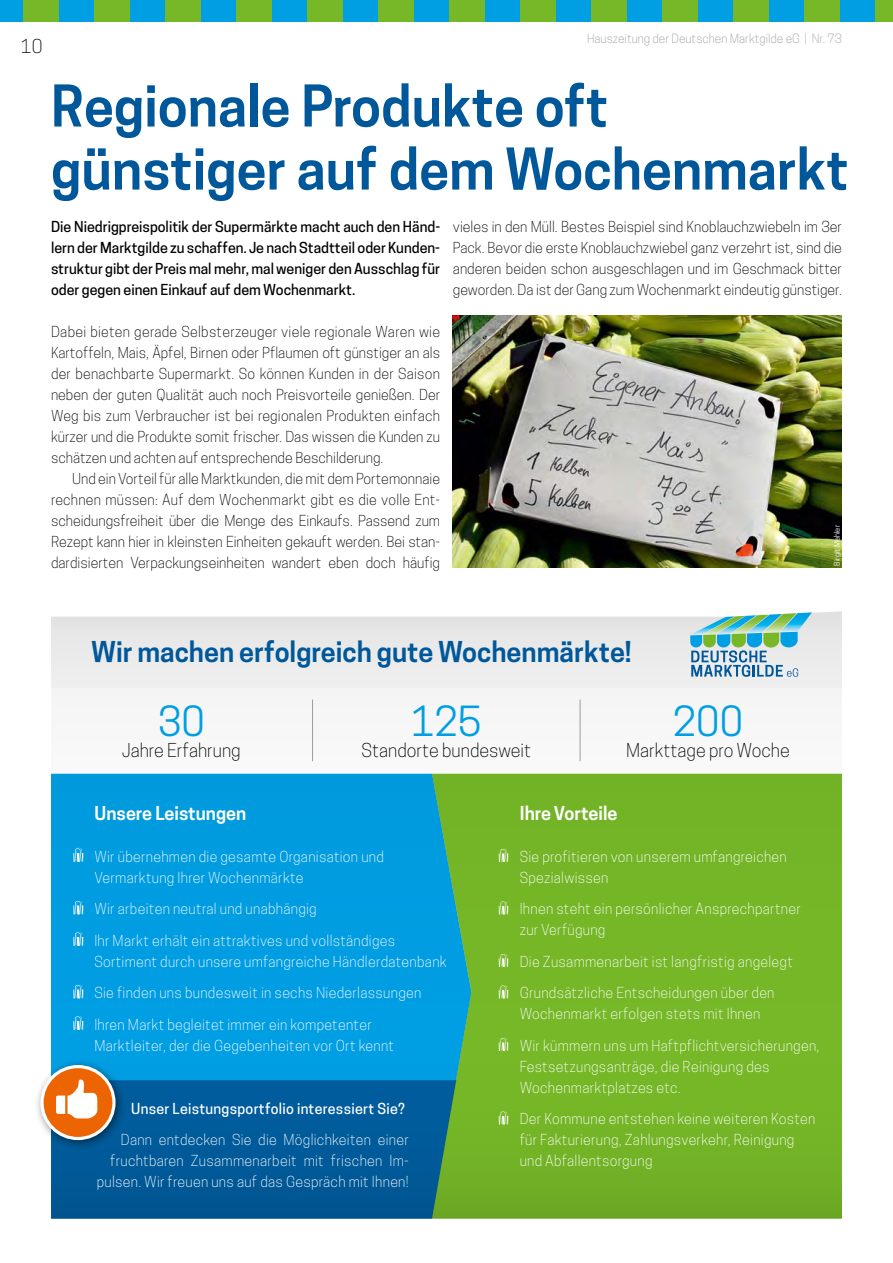
<style>
.page{position:relative;width:893px;height:1263px;background:#fff}
.page>*{position:absolute;margin:0;border:0;box-sizing:border-box;transform-origin:0 0}
.t1{font:91.65px "Entypo";color:#fff}
.t2{font:600 54px/63px "Cooper Hewitt";color:#00589a}
.t3{font:39px "Cooper Hewitt";color:#009ee3}
.t4{font:600 27px "Cooper Hewitt";color:#00589a}
.t5{font:300 18px "Cooper Hewitt";color:#000}
.t6{font:600 18px "Cooper Hewitt";color:#fff}
.t7{font:300 14.25px/21px "Cooper Hewitt";color:#000;text-align:justify}
.t8{font:300 14.25px/21px "Cooper Hewitt";letter-spacing:.02em;color:#fff}
.t9{font:500 14.25px/21px "Cooper Hewitt";color:#000;text-align:justify}
.t10{font:500 14.25px "Cooper Hewitt";letter-spacing:.02em;color:#fff}
.t11{font:300 12px "Cooper Hewitt";color:#9c9d9d}
.t12{font:7.5px "Cooper Hewitt";color:#fff}
</style>
<div class="page">
<div style="left:0;top:0;width:24px;height:21px;background:#009ee3"></div>
<div style="left:24px;top:0;width:35px;height:21px;background:#76b828"></div>
<div style="left:59px;top:0;width:36px;height:21px;background:#009ee3"></div>
<div style="left:95px;top:0;width:35px;height:21px;background:#76b828"></div>
<div style="left:130px;top:0;width:36px;height:21px;background:#009ee3"></div>
<div style="left:166px;top:0;width:35px;height:21px;background:#76b828"></div>
<div style="left:201px;top:0;width:36px;height:21px;background:#009ee3"></div>
<div style="left:237px;top:0;width:35px;height:21px;background:#76b828"></div>
<div style="left:272px;top:0;width:35px;height:21px;background:#009ee3"></div>
<div style="left:307px;top:0;width:36px;height:21px;background:#76b828"></div>
<div style="left:343px;top:0;width:35px;height:21px;background:#009ee3"></div>
<div style="left:378px;top:0;width:36px;height:21px;background:#76b828"></div>
<div style="left:414px;top:0;width:35px;height:21px;background:#009ee3"></div>
<div style="left:449px;top:0;width:36px;height:21px;background:#76b828"></div>
<div style="left:485px;top:0;width:35px;height:21px;background:#009ee3"></div>
<div style="left:520px;top:0;width:36px;height:21px;background:#76b828"></div>
<div style="left:556px;top:0;width:35px;height:21px;background:#009ee3"></div>
<div style="left:591px;top:0;width:36px;height:21px;background:#76b828"></div>
<div style="left:627px;top:0;width:35px;height:21px;background:#009ee3"></div>
<div style="left:662px;top:0;width:36px;height:21px;background:#76b828"></div>
<div style="left:698px;top:0;width:35px;height:21px;background:#009ee3"></div>
<div style="left:733px;top:0;width:36px;height:21px;background:#76b828"></div>
<div style="left:769px;top:0;width:35px;height:21px;background:#009ee3"></div>
<div style="left:804px;top:0;width:36px;height:21px;background:#76b828"></div>
<div style="left:840px;top:0;width:35px;height:21px;background:#009ee3"></div>
<div style="left:875px;top:0;width:18px;height:21px;background:#76b828"></div>
<img style="left:453px;top:316px;width:389px;height:252px">
<svg style="left:51px;top:611px;width:791px;height:78px"></svg>
<div style="left:37px;top:689px;width:820px;height:85px;background:#f7f7f7"></div>
<hr style="left:312px;top:700px;width:1px;height:61px;background:#9c9d9d">
<hr style="left:580px;top:700px;width:1px;height:61px;background:#9c9d9d">
<div style="left:51px;top:774px;width:381px;height:306px;background:#009de1"></div>
<svg style="left:432px;top:774px;width:410px;height:445px;fill:#74b627"></svg>
<svg style="left:74px;top:847px;width:9px;height:15px"></svg>
<svg style="left:74px;top:900px;width:9px;height:15px"></svg>
<svg style="left:74px;top:931px;width:9px;height:15px"></svg>
<svg style="left:74px;top:984px;width:9px;height:15px"></svg>
<svg style="left:74px;top:1015px;width:9px;height:15px"></svg>
<svg style="left:499px;top:848px;width:9px;height:14px"></svg>
<svg style="left:499px;top:900px;width:9px;height:15px"></svg>
<svg style="left:499px;top:953px;width:9px;height:14px"></svg>
<svg style="left:499px;top:984px;width:9px;height:15px"></svg>
<svg style="left:499px;top:1037px;width:9px;height:14px"></svg>
<svg style="left:499px;top:1110px;width:9px;height:15px"></svg>
<svg style="left:51px;top:1080px;width:405px;height:139px;fill:#005a99"></svg>
<div style="left:34px;top:1058px;width:92px;height:93px;background:#000;opacity:.5"></div>
<div style="left:42px;top:1066px;width:72px;height:72px;background:#ec6502;border-radius:50%"></div>
<div style="left:40px;top:1065px;width:76px;height:75px;border:3px solid #fff;border-radius:50%"></div>
<svg style="left:690px;top:612px;width:122px;height:65px"></svg>
<p class="t5" style="left:21px;top:36px;width:23px">10</p>
<p class="t11" style="left:587px;top:31px;width:256px">Hauszeitung der Deutschen Marktgilde eG | Nr. 73</p>
<h2 class="t2" style="left:51px;top:75px;width:799px">Regionale Produkte oft günstiger auf dem Wochenmarkt</h2>
<p class="t9" style="left:51px;top:216px;width:391px">Die Niedrigpreispolitik der Supermärkte macht auch den Händ&shy;lern der Marktgilde zu schaffen. Je nach Stadtteil oder Kunden&shy;struktur gibt der Preis mal mehr, mal weniger den Ausschlag für oder gegen einen Einkauf auf dem Wochenmarkt.</p>
<p class="t7" style="left:51px;top:321px;width:391px">Dabei bieten gerade Selbsterzeuger viele regionale Waren wie Kartoffeln, Mais, Äpfel, Birnen oder Pflaumen oft günstiger an als der benachbarte Supermarkt. So können Kunden in der Saison neben der guten Qualität auch noch Preisvorteile genießen. Der Weg bis zum Verbraucher ist bei regionalen Produkten einfach kürzer und die Produkte somit frischer. Das wissen die Kunden zu schätzen und achten auf entsprechende Beschilderung.</p>
<p class="t7" style="left:51px;top:468px;width:391px;text-indent:21px">Und ein Vorteil für alle Marktkunden, die mit dem Portemonnaie rechnen müssen: Auf dem Wochenmarkt gibt es die volle Ent&shy;scheidungsfreiheit über die Menge des Einkaufs. Passend zum Rezept kann hier in kleinsten Einheiten gekauft werden. Bei stan&shy;dardisierten Verpackungseinheiten wandert eben doch häufig</p>
<p class="t7" style="left:453px;top:216px;width:391px">vieles in den Müll. Bestes Beispiel sind Knoblauchzwiebeln im 3er Pack. Bevor die erste Knoblauchzwiebel ganz verzehrt ist, sind die anderen beiden schon ausgeschlagen und im Geschmack bitter geworden. Da ist der Gang zum Wochenmarkt eindeutig günstiger.</p>
<p class="t12" style="left:833px;top:566px;width:42px;rotate:-90deg">Birgit Mehler</p>
<h3 class="t4" style="left:91px;top:636px;width:542px">Wir machen erfolgreich gute Wochenmärkte!</h3>
<h3 class="t3" style="left:158px;top:698px;width:48px">30</h3>
<h3 class="t3" style="left:411px;top:698px;width:72px">125</h3>
<h3 class="t3" style="left:673px;top:698px;width:72px">200</h3>
<p class="t5" style="left:122px;top:739px;width:120px">Jahre Erfahrung</p>
<p class="t5" style="left:362px;top:739px;width:171px">Standorte bundesweit</p>
<p class="t5" style="left:626px;top:739px;width:165px">Markttage pro Woche</p>
<p class="t6" style="left:95px;top:802px;width:153px">Unsere Leistungen</p>
<p class="t6" style="left:520px;top:802px;width:99px">Ihre Vorteile</p>
<p class="t8" style="left:94px;top:846px;width:291px">Wir übernehmen die gesamte Organisation und<br>Vermarktung Ihrer Wochenmärkte</p>
<p class="t8" style="left:94px;top:898px;width:224px">Wir arbeiten neutral und unabhängig</p>
<p class="t8" style="left:94px;top:930px;width:354px">Ihr Markt erhält ein attraktives und vollständiges<br>Sortiment durch unsere umfangreiche Händlerdatenbank</p>
<p class="t8" style="left:94px;top:982px;width:328px">Sie finden uns bundesweit in sechs Niederlassungen</p>
<p class="t8" style="left:94px;top:1014px;width:301px">Ihren Markt begleitet immer ein kompetenter<br>Marktleiter, der die Gegebenheiten vor Ort kennt</p>
<h1 class="t1" style="left:51px;top:1036px;width:52px">8</h1>
<p class="t10" style="left:131px;top:1100px;width:275px">Unser Leistungsportfolio interessiert Sie?</p>
<p class="t8" style="left:97px;top:1129px;width:314px;text-align:right">Dann entdecken Sie die Möglichkeiten einer fruchtbaren Zusammenarbeit mit frischen Im&shy;pulsen. Wir freuen uns auf das Gespräch mit Ihnen!</p>
<p class="t8" style="left:520px;top:846px;width:269px">Sie profitieren von unserem umfangreichen<br>Spezialwissen</p>
<p class="t8" style="left:520px;top:898px;width:283px">Ihnen steht ein persönlicher Ansprechpartner zur Verfügung</p>
<p class="t8" style="left:520px;top:951px;width:275px">Die Zusammenarbeit ist langfristig angelegt</p>
<p class="t8" style="left:520px;top:982px;width:256px">Grundsätzliche Entscheidungen über den<br>Wochenmarkt erfolgen stets mit Ihnen</p>
<p class="t8" style="left:520px;top:1035px;width:301px">Wir kümmern uns um Haftpflichtversicherungen,<br>Festsetzungsanträge, die Reinigung des<br>Wochenmarktplatzes etc.</p>
<p class="t8" style="left:520px;top:1108px;width:297px">Der Kommune entstehen keine weiteren Kosten für Fakturierung, Zahlungsverkehr, Reinigung und Abfallentsorgung</p>
</div>
